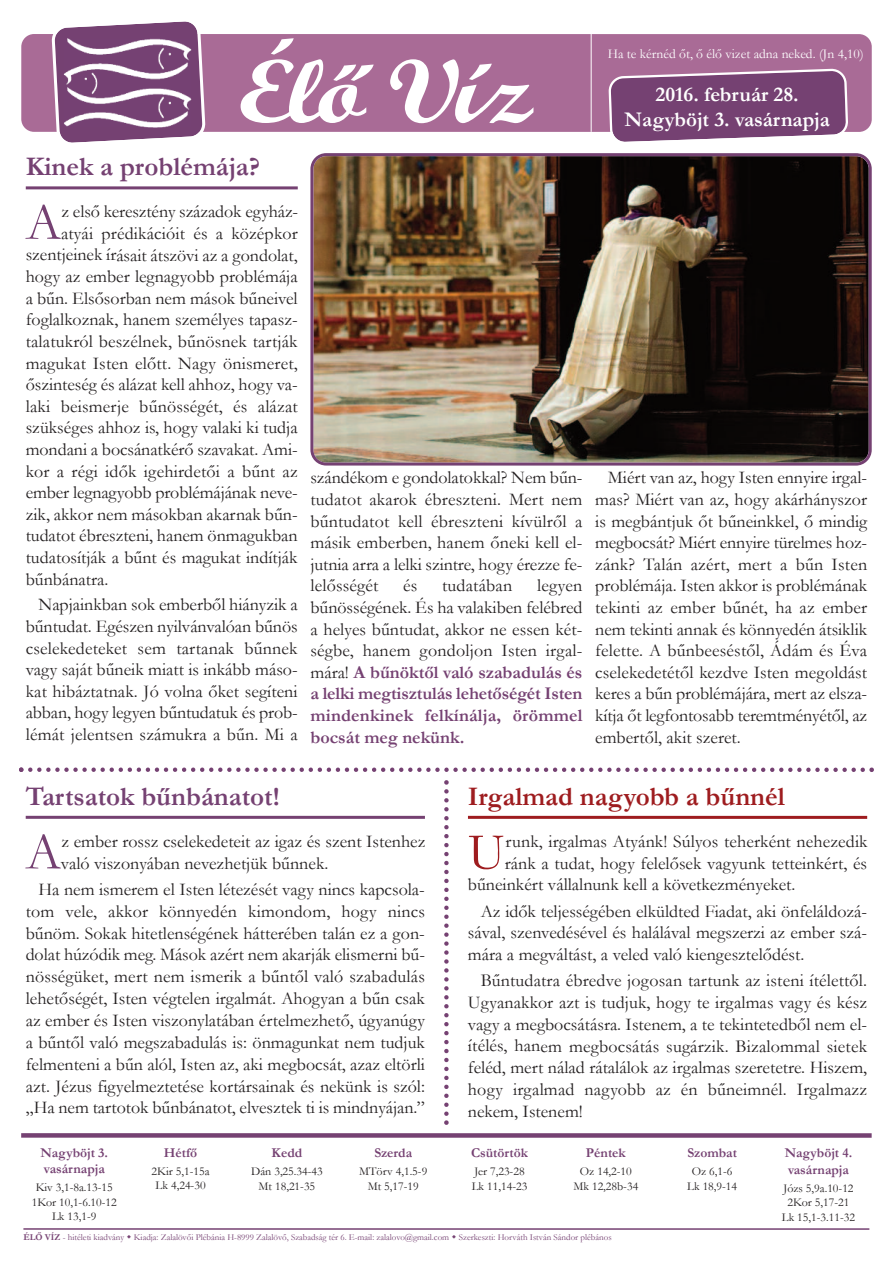
<style>
.page{position:relative;width:893px;height:1263px;background:#fff}
.page>*{position:absolute;margin:0;border:0;box-sizing:border-box;transform-origin:0 0}
.t1{font:90px "Wrexham Script";letter-spacing:-.05em;color:#fff;scale:1.2 1}
.t2{font:52.35px "Garamond";color:#754172}
.t3{font:52.35px "Garamond";color:#9e1c1f}
.t4{font:700 27px "Garamond";color:#754172}
.t5{font:700 27px "Garamond";color:#9e1c1f}
.t6{font:700 21px "Garamond";color:#fff}
.t7{font:18px/21.6px "Garamond";color:#231f20;text-align:justify}
.t8{font:700 13.5px/16.2px "Garamond";color:#754172}
.t9{font:13.5px "Garamond";color:#fff}
.t10{font:12px/14.4px "Garamond";color:#231f20;text-align:center}
.t11{font:9px "Garamond";color:#754172}
.s1{font-weight:700;color:#754172}
.s2{font-weight:700}
</style>
<div class="page">
<div style="left:21px;top:1133px;width:851px;height:5px;background:#754172"></div>
<hr style="left:23px;top:1228px;width:846px;height:2px;background:#754172">
<hr style="left:26px;top:186px;width:272px;height:3px;background:#754172">
<hr style="left:26px;top:816px;width:399px;height:3px;background:#754172">
<hr style="left:468px;top:816px;width:399px;height:3px;background:#9e1c1f">
<img style="left:310px;top:153px;width:562px;height:313px">
<svg style="left:19px;top:767px;width:855px;height:5px"></svg>
<svg style="left:444px;top:780px;width:5px;height:345px"></svg>
<div style="left:21px;top:34px;width:851px;height:98px;background:#a96b96;border-radius:13px"></div>
<svg style="left:51px;top:21px;width:155px;height:122px"></svg>
<hr style="left:591px;top:30px;width:1px;height:102px;background:#fff">
<svg style="left:608px;top:69px;width:240px;height:73px;background:#855581"></svg>
<img style="left:64px;top:38px;width:127px;height:90px">
<h1 class="t1" style="left:237px;top:59px;width:247px">Éloíí Víz</h1>
<h3 class="t4" style="left:26px;top:152px;width:236px">Kinek a problémája?</h3>
<h2 class="t2" style="left:26px;top:194px;width:37px">A</h2>
<p class="t7" style="left:62px;top:201px;width:238px">z első keresztény századok egyház-</p>
<p class="t7" style="left:61px;top:223px;width:238px">atyái prédikációit és a középkor</p>
<p class="t7" style="left:26px;top:244px;width:273px">szentjeinek írásait átszövi az a gondolat,</p>
<p class="t7" style="left:26px;top:266px;width:273px">hogy az ember legnagyobb problémája</p>
<p class="t7" style="left:26px;top:287px;width:273px">a bűn. Elsősorban nem mások bűneivel</p>
<p class="t7" style="left:26px;top:309px;width:273px">foglalkoznak, hanem személyes tapasz-</p>
<p class="t7" style="left:26px;top:331px;width:273px">talatukról beszélnek, bűnösnek tartják</p>
<p class="t7" style="left:26px;top:352px;width:273px">magukat Isten előtt. Nagy önismeret,</p>
<p class="t7" style="left:26px;top:374px;width:273px">őszinteség és alázat kell ahhoz, hogy va-</p>
<p class="t7" style="left:26px;top:395px;width:273px">laki beismerje bűnösségét, és alázat</p>
<p class="t7" style="left:26px;top:417px;width:273px">szükséges ahhoz is, hogy valaki ki tudja</p>
<p class="t7" style="left:26px;top:439px;width:273px">mondani a bocsánatkérő szavakat. Ami-</p>
<p class="t7" style="left:26px;top:460px;width:273px">kor a régi idők igehirdetői a bűnt az</p>
<p class="t7" style="left:26px;top:482px;width:273px">ember legnagyobb problémájának neve-</p>
<p class="t7" style="left:26px;top:503px;width:273px">zik, akkor nem másokban akarnak bűn-</p>
<p class="t7" style="left:26px;top:525px;width:273px">tudatot ébreszteni, hanem önmagukban</p>
<p class="t7" style="left:26px;top:547px;width:273px">tudatosítják a bűnt és magukat indítják</p>
<p class="t7" style="left:26px;top:568px;width:84px">bűnbánatra.</p>
<p class="t7" style="left:26px;top:594px;width:273px;text-indent:13px">Napjainkban sok emberből hiányzik a bűntudat. Egészen nyilvánvalóan bűnös cselekedeteket sem tartanak bűnnek vagy saját bűneik miatt is inkább máso&shy;kat hibáztatnak. Jó volna őket segíteni abban, hogy legyen bűntudatuk és prob&shy;lémát jelentsen számukra a bűn. Mi a</p>
<p class="t7" style="left:310px;top:467px;width:273px">szándékom e gondolatokkal? Nem bűn&shy;tudatot akarok ébreszteni. Mert nem bűntudatot kell ébreszteni kívülről a másik emberben, hanem őneki kell el&shy;jutnia arra a lelki szintre, hogy érezze fe&shy;lelősségét</p>
<p class="t7" style="left:403px;top:575px;width:16px">és</p>
<p class="t7" style="left:442px;top:575px;width:72px">tudatában</p>
<p class="t7" style="left:310px;top:575px;width:273px;text-indent:227px">legyen bűnösségének. És ha valakiben felébred a helyes bűntudat, akkor ne essen két&shy;ségbe, hanem gondoljon Isten irgal&shy;mára! <span class="s1">A bűnöktől való szabadulás és a lelki megtisztulás lehetőségét Isten mindenkinek felkínálja, örömmel bocsát meg nekünk.</span></p>
<p class="t9" style="left:608px;top:46px;width:257px">Ha te kérnéd őt, ő élő vizet adna neked. (Jn 4,10)</p>
<p class="t6" style="left:656px;top:83px;width:145px">2016. február 28.</p>
<p class="t6" style="left:624px;top:108px;width:207px">Nagyböjt 3. vasárnapja</p>
<p class="t7" style="left:595px;top:467px;width:273px;text-indent:13px">Miért van az, hogy Isten ennyire irgal&shy;mas? Miért van az, hogy akárhányszor is megbántjuk őt bűneinkkel, ő mindig megbocsát? Miért ennyire türelmes hoz&shy;zánk? Talán azért, mert a bűn Isten problémája. Isten akkor is problémának tekinti az ember bűnét, ha az ember nem tekinti annak és könnyedén átsiklik felette. A bűnbeeséstől, Ádám és Éva cselekedetétől kezdve Isten megoldást keres a bűn problémájára, mert az elsza&shy;kítja őt legfontosabb teremtményétől, az embertől, akit szeret.</p>
<h3 class="t4" style="left:26px;top:781px;width:256px">Tartsatok bűnbánatot!</h3>
<h2 class="t2" style="left:26px;top:823px;width:37px">A</h2>
<p class="t7" style="left:61px;top:830px;width:366px">z ember rossz cselekedeteit az igaz és szent Istenhez való viszonyában nevezhetjük bűnnek.</p>
<p class="t7" style="left:26px;top:878px;width:401px;text-indent:13px">Ha nem ismerem el Isten létezését vagy nincs kapcsola&shy;tom vele, akkor könnyedén kimondom, hogy nincs bűnöm. Sokak hitetlenségének hátterében talán ez a gon&shy;dolat húzódik meg. Mások azért nem akarják elismerni bű&shy;nösségüket, mert nem ismerik a bűntől való szabadulás lehetőségét, Isten végtelen irgalmát. Ahogyan a bűn csak az ember és Isten viszonylatában értelmezhető, úgyanúgy a bűntől való megszabadulás is: önmagunkat nem tudjuk felmenteni a bűn alól, Isten az, aki megbocsát, azaz eltörli azt. Jézus figyelmeztetése kortársainak és nekünk is szól: „Ha nem tartotok bűnbánatot, elvesztek ti is mindnyájan.”</p>
<p class="t8" style="left:41px;top:1144px;width:69px">Nagyböjt 3. vasárnapja</p>
<p class="t10" style="left:32px;top:1180px;width:87px">Kiv 3,1-8a.13-15<br>1Kor 10,1-6.10-12<br>Lk 13,1-9</p>
<p class="t8" style="left:164px;top:1145px;width:35px">Hétfő</p>
<p class="t10" style="left:152px;top:1164px;width:60px">2Kir 5,1-15a<br>Lk 4,24-30</p>
<p class="t8" style="left:272px;top:1145px;width:32px">Kedd</p>
<p class="t10" style="left:251px;top:1164px;width:73px">Dán 3,25.34-43<br>Mt 18,21-35</p>
<p class="t8" style="left:374px;top:1145px;width:39px">Szerda</p>
<p class="t10" style="left:359px;top:1164px;width:70px">MTörv 4,1.5-9<br>Mt 5,17-19</p>
<h3 class="t5" style="left:468px;top:781px;width:318px">Irgalmad nagyobb a bűnnél</h3>
<h2 class="t3" style="left:468px;top:823px;width:39px">U</h2>
<p class="t7" style="left:505px;top:831px;width:364px">runk, irgalmas Atyánk! Súlyos teherként nehezedik</p>
<p class="t7" style="left:505px;top:852px;width:364px">ránk a tudat, hogy felelősek vagyunk tetteinkért, és</p>
<p class="t7" style="left:468px;top:874px;width:329px">bűneinkért vállalnunk kell a következményeket.</p>
<p class="t7" style="left:468px;top:900px;width:401px;text-indent:13px">Az idők teljességében elküldted Fiadat, aki önfeláldozá&shy;sával, szenvedésével és halálával megszerzi az ember szá&shy;mára a megváltást, a veled való kiengesztelődést.</p>
<p class="t7" style="left:468px;top:970px;width:401px;text-indent:13px">Bűntudatra ébredve jogosan tartunk az isteni ítélettől.<br>Ugyanakkor azt is tudjuk, hogy te irgalmas vagy és kész vagy a megbocsátásra. Istenem, a te tekintetedből nem el&shy;ítélés, hanem megbocsátás sugárzik. Bizalommal sietek feléd, mert nálad rátalálok az irgalmas szeretetre. Hiszem, hogy irgalmad nagyobb az én bűneimnél. Irgalmazz nekem, Istenem!</p>
<p class="t8" style="left:471px;top:1145px;width:58px">Csütörtök</p>
<p class="t10" style="left:472px;top:1164px;width:57px;text-align:left">Jer 7,23-28<br>Lk 11,14-23</p>
<p class="t8" style="left:586px;top:1145px;width:41px">Péntek</p>
<p class="t10" style="left:573px;top:1164px;width:66px">Oz 14,2-10<br>Mk 12,28b-34</p>
<p class="t8" style="left:687px;top:1145px;width:51px">Szombat</p>
<p class="t10" style="left:687px;top:1165px;width:52px">Oz 6,1-6<br>Lk 18,9-14</p>
<p class="t8" style="left:785px;top:1145px;width:69px">Nagyböjt 4. vasárnapja</p>
<p class="t10" style="left:782px;top:1181px;width:75px">Józs 5,9a.10-12<br>2Kor 5,17-21<br>Lk 15,1-3.11-32</p>
<p class="t11" style="left:23px;top:1233px;width:590px"><span class="s2">ÉLŐ VÍZ</span> - hitéleti kiadvány Kiadja: Zalalövői Plébánia H-8999 Zalalövő, Szabadság tér 6. E-mail: zalalovo@gmail.com Szerkeszti: Horváth István Sándor plébános</p>
</div>
